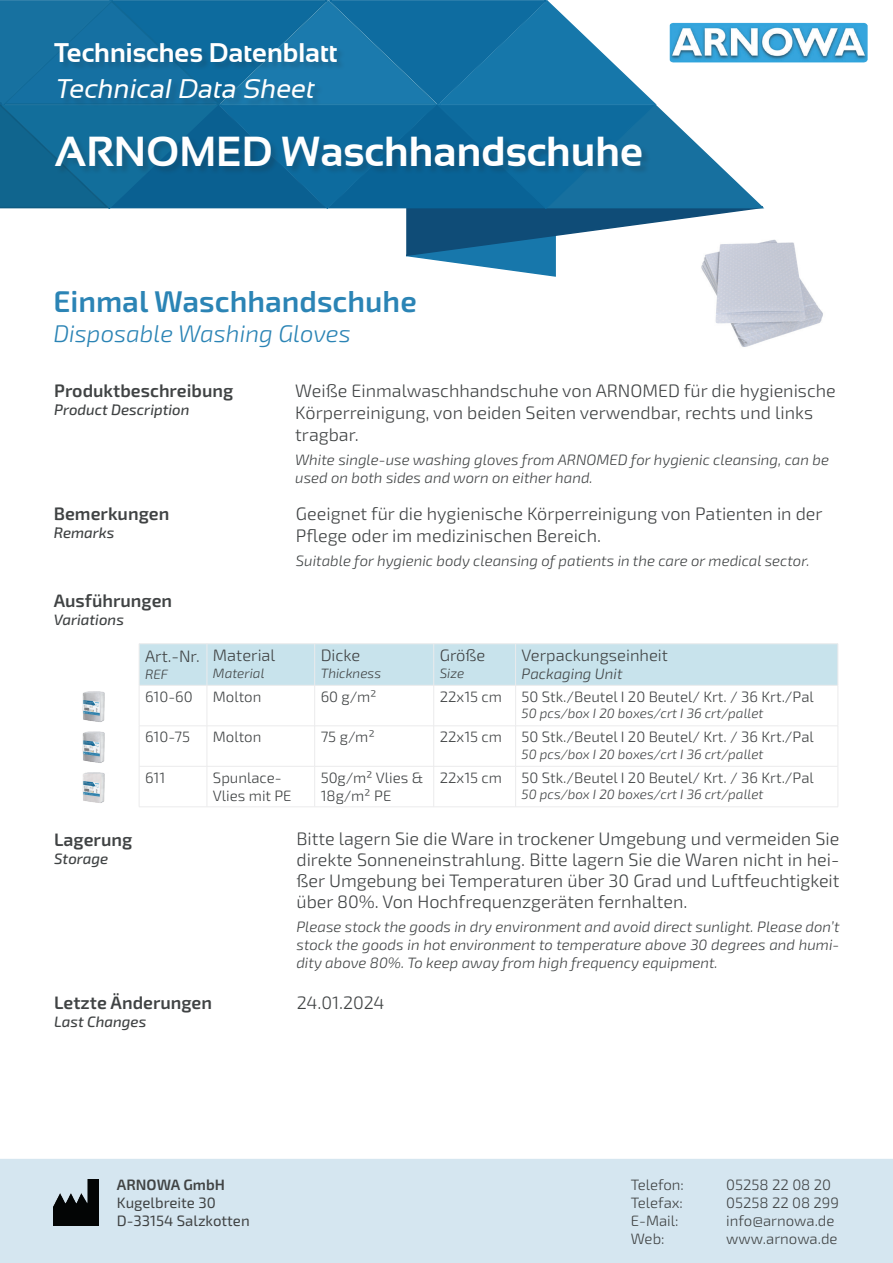
<style>
.page{position:relative;width:893px;height:1263px;background:#fff}
.page>*{position:absolute;margin:0;border:0;box-sizing:border-box;transform-origin:0 0}
.t1{font:700 42px "Sansation";color:#fff}
.t2{font:600 30px "Exo 2.0";color:#2b84b5}
.t3{font:700 27px "Sansation";color:#fff}
.t4{font:italic 27px "Sansation";color:#fff}
.t5{font:italic 300 24px "Exo 2.0";color:#2b84b5}
.t6{font:300 18px/21px "Exo 2.0";color:#404344}
.t7{font:600 18px "Exo 2.0";color:#404344}
.t8{font:300 16.5px "Exo 2.0";color:#404344}
.t9{font:italic 300 15px/18px "Exo 2.0";color:#404344;text-align:justify}
.t10{font:300 15px/18px "Exo 2.0";color:#404344}
.t11{font:italic 15px "Exo 2";color:#404344}
.t12{font:15px/18px "Exo 2.0";color:#404344}
.t13{font:600 15px "Exo 2.0";color:#404344}
.t14{font:italic 300 13.5px "Exo 2.0";color:#404344}
</style>
<div class="page">
<img style="left:707px;top:239px;width:116px;height:108px">
<div style="left:0;top:1159px;width:893px;height:104px;background:#d5e6f0"></div>
<img style="left:54px;top:1180px;width:44px;height:45px">
<svg style="left:0;top:0;width:766px;height:278px"></svg>
<img style="left:82px;top:691px;width:23px;height:72px">
<div style="left:140px;top:644px;width:698px;height:41px;background:#c8e3ec"></div>
<hr style="left:207px;top:643px;width:108px;height:1px;background:#ebebec">
<hr style="left:315px;top:643px;width:119px;height:1px;background:#ebebec">
<hr style="left:314px;top:644px;width:1px;height:41px;background:#ebebec">
<hr style="left:207px;top:685px;width:108px;height:1px;background:#ebebec">
<hr style="left:315px;top:685px;width:119px;height:1px;background:#ebebec">
<hr style="left:314px;top:685px;width:1px;height:41px;background:#ebebec">
<hr style="left:433px;top:685px;width:1px;height:41px;background:#ebebec">
<hr style="left:515px;top:685px;width:1px;height:41px;background:#ebebec">
<hr style="left:838px;top:685px;width:1px;height:41px;background:#ebebec">
<hr style="left:207px;top:725px;width:108px;height:1px;background:#ebebec">
<hr style="left:434px;top:643px;width:82px;height:1px;background:#ebebec">
<hr style="left:433px;top:644px;width:1px;height:41px;background:#ebebec">
<hr style="left:515px;top:644px;width:1px;height:41px;background:#ebebec">
<hr style="left:434px;top:685px;width:82px;height:1px;background:#ebebec">
<hr style="left:516px;top:643px;width:322px;height:1px;background:#ebebec">
<hr style="left:838px;top:644px;width:1px;height:41px;background:#ebebec">
<hr style="left:516px;top:685px;width:322px;height:1px;background:#ebebec">
<hr style="left:314px;top:725px;width:120px;height:1px;background:#ebebec">
<hr style="left:314px;top:726px;width:1px;height:40px;background:#ebebec">
<hr style="left:433px;top:726px;width:1px;height:40px;background:#ebebec">
<hr style="left:515px;top:726px;width:1px;height:40px;background:#ebebec">
<hr style="left:838px;top:726px;width:1px;height:40px;background:#ebebec">
<hr style="left:314px;top:766px;width:120px;height:1px;background:#ebebec">
<hr style="left:314px;top:766px;width:1px;height:41px;background:#ebebec">
<hr style="left:433px;top:766px;width:1px;height:41px;background:#ebebec">
<hr style="left:515px;top:766px;width:1px;height:41px;background:#ebebec">
<hr style="left:838px;top:766px;width:1px;height:41px;background:#ebebec">
<hr style="left:314px;top:806px;width:120px;height:1px;background:#ebebec">
<hr style="left:434px;top:725px;width:82px;height:1px;background:#ebebec">
<hr style="left:516px;top:725px;width:322px;height:1px;background:#ebebec">
<hr style="left:207px;top:766px;width:107px;height:1px;background:#ebebec">
<hr style="left:207px;top:806px;width:107px;height:1px;background:#ebebec">
<hr style="left:434px;top:766px;width:81px;height:1px;background:#ebebec">
<hr style="left:434px;top:806px;width:82px;height:1px;background:#ebebec">
<hr style="left:516px;top:766px;width:322px;height:1px;background:#ebebec">
<hr style="left:516px;top:806px;width:322px;height:1px;background:#ebebec">
<hr style="left:139px;top:643px;width:68px;height:1px;background:#ebebec">
<hr style="left:139px;top:644px;width:1px;height:41px;background:#ebebec">
<hr style="left:207px;top:644px;width:1px;height:41px;background:#ebebec">
<hr style="left:139px;top:685px;width:68px;height:1px;background:#ebebec">
<hr style="left:139px;top:685px;width:1px;height:41px;background:#ebebec">
<hr style="left:207px;top:685px;width:1px;height:41px;background:#ebebec">
<hr style="left:139px;top:725px;width:68px;height:1px;background:#ebebec">
<hr style="left:139px;top:726px;width:1px;height:40px;background:#ebebec">
<hr style="left:207px;top:726px;width:1px;height:40px;background:#ebebec">
<hr style="left:139px;top:766px;width:1px;height:41px;background:#ebebec">
<hr style="left:207px;top:766px;width:1px;height:41px;background:#ebebec">
<hr style="left:139px;top:766px;width:68px;height:1px;background:#ebebec">
<hr style="left:139px;top:806px;width:68px;height:1px;background:#ebebec">
<div style="left:55px;top:43px;width:595px;height:132px;background:#231f20;opacity:.2"></div>
<img style="left:670px;top:18px;width:197px;height:49px">
<img style="left:82px;top:772px;width:23px;height:31px">
<h3 class="t3" style="left:55px;top:38px;width:285px">Technisches Datenblatt</h3>
<h3 class="t4" style="left:55px;top:74px;width:266px">TechnicalData Sheet</h3>
<h1 class="t1" style="left:55px;top:128px;width:590px">ARNOMED Waschhandschuhe</h1>
<h2 class="t2" style="left:53px;top:284px;width:365px">Einmal Waschhandschuhe</h2>
<h3 class="t5" style="left:53px;top:320px;width:299px">Disposable Washing Gloves</h3>
<p class="t7" style="left:54px;top:380px;width:181px">Produktbeschreibung</p>
<p class="t11" style="left:54px;top:400px;width:137px">Product Description</p>
<p class="t6" style="left:295px;top:381px;width:542px;line-height:21.6px">Weiße Einmalwaschhandschuhe von ARNOMED für die hygienische<br>Körperreinigung, von beiden Seiten verwendbar, rechts und links tragbar.</p>
<p class="t9" style="left:295px;top:451px;width:535px">White single-use washing gloves from ARNOMED for hygienic cleansing, can be used on both sides and worn on either hand.</p>
<p class="t7" style="left:54px;top:503px;width:117px">Bemerkungen</p>
<p class="t11" style="left:54px;top:522px;width:62px">Remarks</p>
<p class="t6" style="left:296px;top:503px;width:528px;line-height:21.6px">Geeignet für die hygienische Körperreinigung von Patienten in der<br>Pflege oder im medizinischen Bereich.</p>
<p class="t9" style="left:296px;top:551px;width:515px">Suitable for hygienic body cleansing of patients in the care or medical sector.</p>
<p class="t7" style="left:54px;top:590px;width:120px">Ausführungen</p>
<p class="t11" style="left:54px;top:609px;width:72px">Variations</p>
<p class="t8" style="left:145px;top:647px;width:56px">Art.-Nr.</p>
<p class="t14" style="left:145px;top:666px;width:25px">REF</p>
<p class="t8" style="left:213px;top:646px;width:64px">Material</p>
<p class="t14" style="left:213px;top:665px;width:53px">Material</p>
<p class="t8" style="left:321px;top:646px;width:41px">Dicke</p>
<p class="t14" style="left:321px;top:665px;width:62px">Thickness</p>
<p class="t8" style="left:440px;top:646px;width:47px">Größe</p>
<p class="t14" style="left:440px;top:665px;width:26px">Size</p>
<p class="t8" style="left:522px;top:646px;width:148px">Verpackungseinheit</p>
<p class="t9" style="left:522px;top:665px;width:102px">Packaging Unit</p>
<p class="t7" style="left:54px;top:829px;width:80px">Lagerung</p>
<p class="t11" style="left:54px;top:848px;width:56px">Storage</p>
<p class="t10" style="left:145px;top:688px;width:49px">610-60</p>
<p class="t10" style="left:213px;top:688px;width:50px">Molton</p>
<p class="t10" style="left:321px;top:688px;width:58px">60 g/m²</p>
<p class="t10" style="left:440px;top:688px;width:64px">22x15 cm</p>
<p class="t10" style="left:522px;top:688px;width:294px">50 Stk./Beutel I 20 Beutel/ Krt. / 36 Krt./Pal</p>
<p class="t14" style="left:522px;top:705px;width:243px">50 pcs/box I 20 boxes/crt I 36 crt/pallet</p>
<p class="t10" style="left:145px;top:728px;width:47px">610-75</p>
<p class="t10" style="left:213px;top:728px;width:50px">Molton</p>
<p class="t10" style="left:321px;top:728px;width:56px">75 g/m²</p>
<p class="t10" style="left:440px;top:728px;width:64px">22x15 cm</p>
<p class="t10" style="left:522px;top:728px;width:294px">50 Stk./Beutel I 20 Beutel/ Krt. / 36 Krt./Pal</p>
<p class="t14" style="left:522px;top:746px;width:243px">50 pcs/box I 20 boxes/crt I 36 crt/pallet</p>
<p class="t10" style="left:145px;top:769px;width:22px">611</p>
<p class="t10" style="left:213px;top:769px;width:80px">Spunlace-<br>Vlies mit PE</p>
<p class="t10" style="left:321px;top:769px;width:104px">50g/m² Vlies &amp;<br>18g/m² PE</p>
<p class="t10" style="left:440px;top:769px;width:64px">22x15 cm</p>
<p class="t10" style="left:522px;top:769px;width:294px">50 Stk./Beutel I 20 Beutel/ Krt. / 36 Krt./Pal</p>
<p class="t14" style="left:522px;top:786px;width:243px">50 pcs/box I 20 boxes/crt I 36 crt/pallet</p>
<p class="t6" style="left:296px;top:829px;width:545px;text-align:justify">Bitte lagern Sie die Ware in trockener Umgebung und vermeiden Sie direkte Sonneneinstrahlung. Bitte lagern Sie die Waren nicht in hei&shy;ßer Umgebung bei Temperaturen über 30 Grad und Luftfeuchtigkeit über 80%. Von Hochfrequenzgeräten fernhalten.</p>
<p class="t9" style="left:296px;top:918px;width:545px">Please stock the goods in dry environment and avoid direct sunlight. Please don’t stock the goods in hot environment to temperature above 30 degrees and humi&shy;dity above 80%. To keep away from high frequency equipment.</p>
<p class="t7" style="left:54px;top:992px;width:159px">Letzte Änderungen</p>
<p class="t11" style="left:54px;top:1011px;width:94px">Last Changes</p>
<p class="t6" style="left:297px;top:992px;width:89px">24.01.2024</p>
<p class="t13" style="left:117px;top:1175px;width:109px">ARNOWA GmbH</p>
<p class="t12" style="left:117px;top:1194px;width:134px">Kugelbreite 30<br>D-33154 Salzkotten</p>
<p class="t10" style="left:631px;top:1175px;width:55px">Telefon:<br>Telefax:<br>E-Mail:<br>Web:</p>
<p class="t10" style="left:726px;top:1175px;width:114px">05258 22 08 20<br>05258 22 08 299 info@arnowa.de www.arnowa.de</p>
</div>
